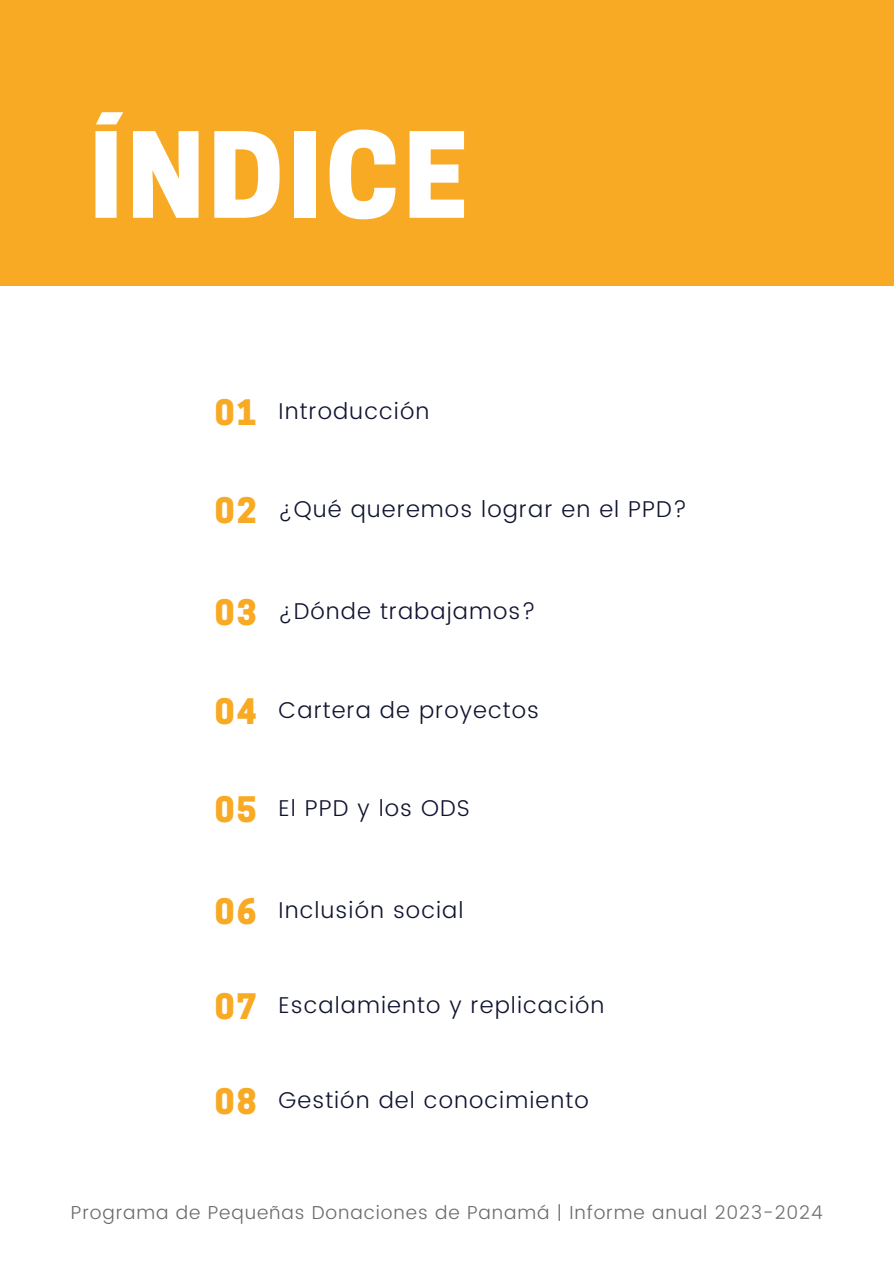
<style>
.page{position:relative;width:894px;height:1264px;background:#fff}
.page>*{position:absolute;margin:0;border:0;box-sizing:border-box;transform-origin:0 0}
.t1{font:800 111.15px "Cooper Hewitt";letter-spacing:.04em;color:#fff}
.t2{font:800 33px "Cooper Hewitt";letter-spacing:.07em;color:#f8aa24}
.t3{font:300 22.8px "Poppins";letter-spacing:.045em;color:#101430}
.t4{font:300 18.75px "Poppins";letter-spacing:.045em;color:#6b6b6b}
</style>
<div class="page">
<div style="left:0;top:0;width:893px;height:286px;background:#f8aa24"></div>
<p class="t1" style="left:89px;top:134px;width:380px">ÍNDICE</p>
<p class="t2" style="left:215px;top:400px;width:43px">01</p>
<h1 class="t3" style="left:278px;top:397px;width:152px">Introducción</h1>
<p class="t2" style="left:215px;top:498px;width:43px">02</p>
<h2 class="t3" style="left:278px;top:496px;width:410px">¿Qué queremos lograr en el PPD?</h2>
<h2 class="t2" style="left:215px;top:600px;width:43px">03</h2>
<p class="t3" style="left:278px;top:598px;width:258px">¿Dónde trabajamos?</p>
<p class="t2" style="left:215px;top:699px;width:43px">04</p>
<h2 class="t3" style="left:278px;top:696px;width:262px">Cartera de proyectos</h2>
<h2 class="t2" style="left:215px;top:797px;width:43px">05</h2>
<p class="t3" style="left:278px;top:794px;width:193px">El PPD y los ODS</p>
<p class="t2" style="left:215px;top:899px;width:43px">06</p>
<h2 class="t3" style="left:278px;top:896px;width:186px">Inclusión social</h2>
<p class="t2" style="left:215px;top:994px;width:43px">07</p>
<h2 class="t3" style="left:278px;top:992px;width:327px">Escalamiento y replicación</h2>
<p class="t2" style="left:215px;top:1089px;width:43px">08</p>
<h2 class="t3" style="left:278px;top:1086px;width:311px">Gestión del conocimiento</h2>
<h2 class="t4" style="left:71px;top:1201px;width:753px">Programa de Pequeñas Donaciones de Panamá | Informe anual 2023-2024</h2>
</div>
